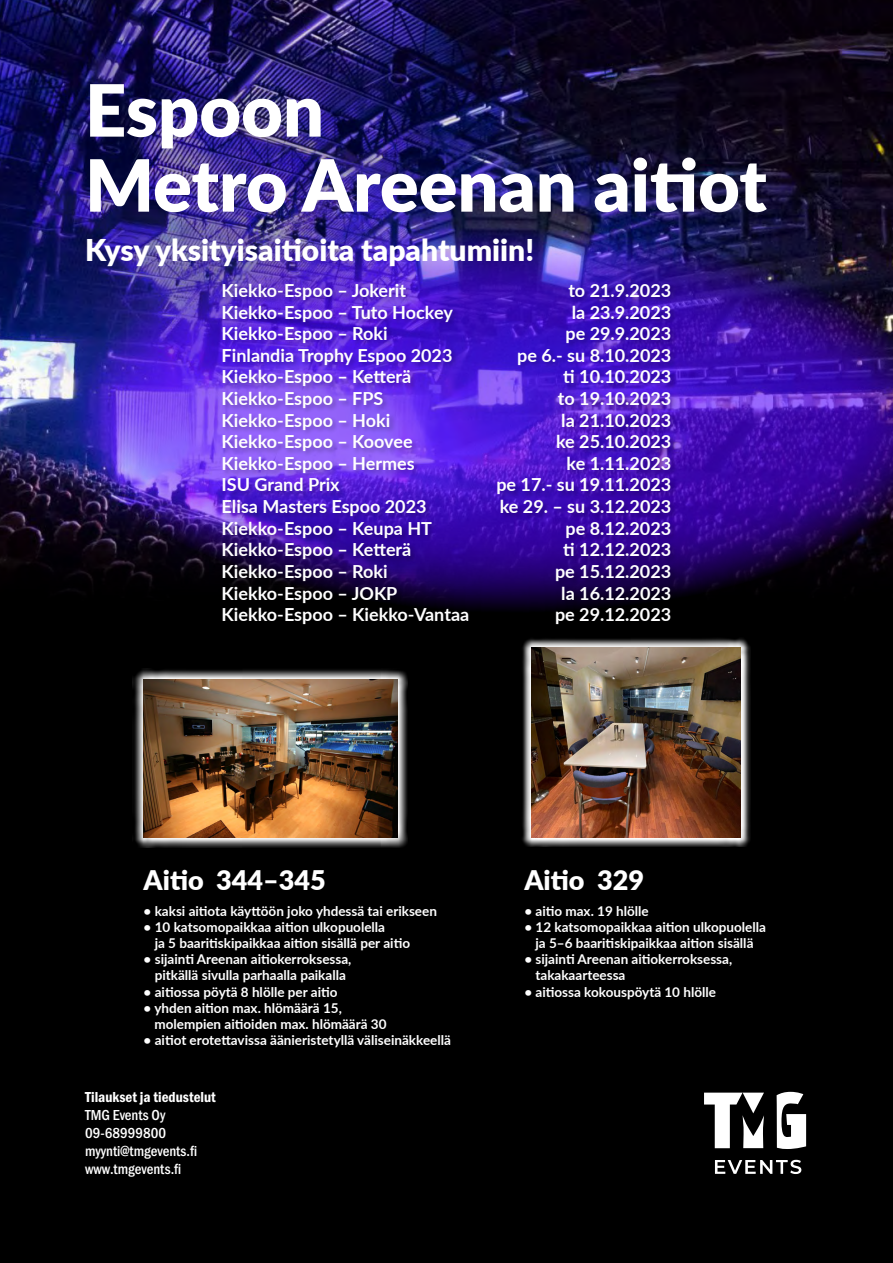
<style>
.page{position:relative;width:893px;height:1263px;background:#fff}
.page>*{position:absolute;margin:0;border:0;box-sizing:border-box;transform-origin:0 0}
.t1{font:900 72px/75px "Lato";color:#fff}
.t2{font:900 30px "Lato";color:#fff}
.t3{font:900 27px "Lato";color:#fff}
.t4{font:700 18px "Lato";color:#fff}
.t5{font:500 15px/18px "Franklin Gothic URW Con";color:#fff}
.t6{font:15px "Franklin Gothic URW Con Dem";color:#fff}
.t7{font:700 13.5px/16.2px "Lato";color:#fff}
</style>
<div class="page">
<img style="left:0;top:0;width:893px;height:519px">
<div style="left:0;top:519px;width:893px;height:744px;background:#000"></div>
<img style="left:72px;top:224px;width:821px;height:393px">
<div style="left:222px;top:283px;width:456px;height:348px;background:#000;opacity:.18"></div>
<svg style="left:133px;top:668px;width:275px;height:180px"></svg>
<img style="left:144px;top:680px;width:253px;height:157px">
<svg style="left:522px;top:638px;width:229px;height:209px"></svg>
<img style="left:531px;top:648px;width:210px;height:189px">
<svg style="left:704px;top:1092px;width:60px;height:56px"></svg>
<svg style="left:777px;top:1092px;width:29px;height:57px"></svg>
<svg style="left:715px;top:1160px;width:86px;height:14px"></svg>
<h1 class="t1" style="left:85px;top:70px;width:683px">Espoon<br>Metro Areenan aitiot</h1>
<h2 class="t2" style="left:85px;top:228px;width:451px">Kysy yksityisaitioita tapahtumiin!</h2>
<p class="t4" style="left:222px;top:277px;width:186px">Kiekko-Espoo – Jokerit</p>
<p class="t4" style="left:568px;top:277px;width:104px">to 21.9.2023</p>
<p class="t4" style="left:222px;top:299px;width:233px">Kiekko-Espoo – Tuto Hockey</p>
<p class="t4" style="left:572px;top:299px;width:101px">la 23.9.2023</p>
<p class="t4" style="left:222px;top:320px;width:168px">Kiekko-Espoo – Roki</p>
<p class="t4" style="left:565px;top:320px;width:107px">pe 29.9.2023</p>
<p class="t4" style="left:222px;top:342px;width:232px">Finlandia Trophy Espoo 2023</p>
<p class="t4" style="left:517px;top:342px;width:156px">pe 6.- su 8.10.2023</p>
<p class="t4" style="left:222px;top:364px;width:191px">Kiekko-Espoo – Ketterä</p>
<p class="t4" style="left:563px;top:364px;width:110px">ti 10.10.2023</p>
<p class="t4" style="left:222px;top:385px;width:163px">Kiekko-Espoo – FPS</p>
<p class="t4" style="left:558px;top:385px;width:115px">to 19.10.2023</p>
<p class="t4" style="left:222px;top:407px;width:170px">Kiekko-Espoo – Hoki</p>
<p class="t4" style="left:561px;top:407px;width:112px">la 21.10.2023</p>
<p class="t4" style="left:222px;top:428px;width:193px">Kiekko-Espoo – Koovee</p>
<p class="t4" style="left:556px;top:428px;width:117px">ke 25.10.2023</p>
<p class="t4" style="left:222px;top:450px;width:195px">Kiekko-Espoo – Hermes</p>
<p class="t4" style="left:567px;top:450px;width:106px">ke 1.11.2023</p>
<p class="t4" style="left:222px;top:472px;width:120px">ISU Grand Prix</p>
<p class="t4" style="left:496px;top:472px;width:176px">pe 17.- su 19.11.2023</p>
<p class="t4" style="left:222px;top:493px;width:206px">Elisa Masters Espoo 2023</p>
<p class="t4" style="left:500px;top:493px;width:173px">ke 29. – su 3.12.2023</p>
<p class="t4" style="left:222px;top:515px;width:212px">Kiekko-Espoo – Keupa HT</p>
<p class="t4" style="left:565px;top:515px;width:107px">pe 8.12.2023</p>
<p class="t4" style="left:222px;top:536px;width:191px">Kiekko-Espoo – Ketterä</p>
<p class="t4" style="left:563px;top:536px;width:110px">ti 12.12.2023</p>
<p class="t4" style="left:222px;top:558px;width:168px">Kiekko-Espoo – Roki</p>
<p class="t4" style="left:555px;top:558px;width:118px">pe 15.12.2023</p>
<p class="t4" style="left:222px;top:580px;width:177px">Kiekko-Espoo – JOKP</p>
<p class="t4" style="left:561px;top:580px;width:112px">la 16.12.2023</p>
<p class="t4" style="left:222px;top:601px;width:249px">Kiekko-Espoo – Kiekko-Vantaa</p>
<p class="t4" style="left:555px;top:601px;width:118px">pe 29.12.2023</p>
<h3 class="t3" style="left:144px;top:860px;width:184px">Aitio 344–345</h3>
<p class="t7" style="left:144px;top:902px;width:295px">• kaksi aitiota käyttöön joko yhdessä tai erikseen</p>
<p class="t7" style="left:155px;top:918px;width:257px;text-indent:-11px">• 10 katsomopaikkaa aition ulkopuolella<br>ja 5 baaritiskipaikkaa aition sisällä per aitio</p>
<p class="t7" style="left:144px;top:950px;width:209px;text-align:center">• sijainti Areenan aitiokerroksessa, pitkällä sivulla parhaalla paikalla</p>
<p class="t7" style="left:144px;top:983px;width:195px">• aitiossa pöytä 8 hlölle per aitio</p>
<p class="t7" style="left:154px;top:999px;width:234px;text-indent:-11px">• yhden aition max. hlömäärä 15, molempien aitioiden max. hlömäärä 30</p>
<p class="t7" style="left:144px;top:1031px;width:309px">• aitiot erotettavissa äänieristetyllä väliseinäkkeellä</p>
<p class="t6" style="left:85px;top:1087px;width:132px">Tilaukset ja tiedustelut</p>
<p class="t5" style="left:85px;top:1105px;width:114px">TMG Events Oy<br>09-68999800 myynti@tmgevents.fi www.tmgevents.fi</p>
<h3 class="t3" style="left:524px;top:860px;width:121px">Aitio 329</h3>
<p class="t7" style="left:524px;top:902px;width:126px">• aitio max. 19 hlölle</p>
<p class="t7" style="left:524px;top:918px;width:243px;text-align:center">• 12 katsomopaikkaa aition ulkopuolella ja 5–6 baaritiskipaikkaa aition sisällä</p>
<p class="t7" style="left:535px;top:950px;width:198px;text-indent:-11px">• sijainti Areenan aitiokerroksessa, takakaarteessa</p>
<p class="t7" style="left:524px;top:983px;width:193px">• aitiossa kokouspöytä 10 hlölle</p>
</div>
